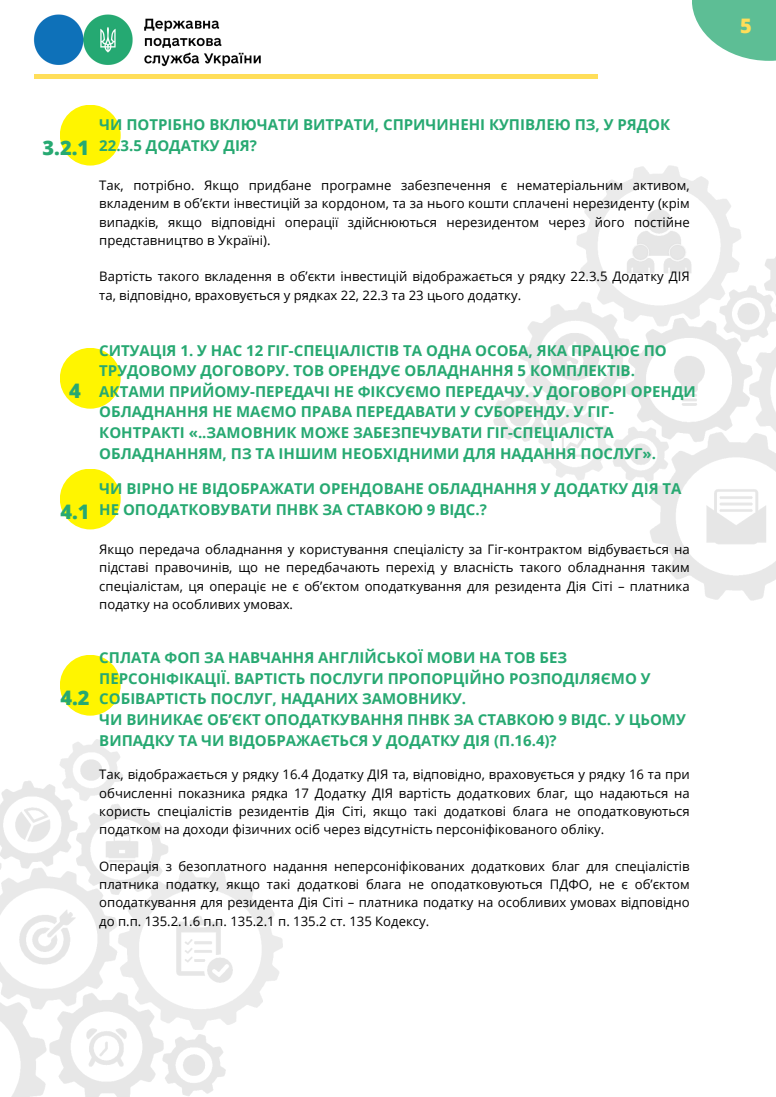
<style>
.page{position:relative;width:776px;height:1097px;background:#fff}
.page>*{position:absolute;margin:0;border:0;box-sizing:border-box;transform-origin:0 0}
.t1{font:800 20px "Open Sans";color:#27a972}
.t2{font:800 20px "Open Sans";color:#ffde59}
.t3{font:700 15px/20.6px "Open Sans";color:#27a972}
.t4{font:13.12px/18.2px "Open Sans";color:#000;text-align:justify}
</style>
<div class="page">
<hr style="left:282px;top:75px;width:315px;height:4px;background:#ffde59">
<hr style="left:34px;top:75px;width:315px;height:4px;background:#ffde59">
<svg style="left:692px;top:0;width:84px;height:61px;fill:#5dbe95"></svg>
<img style="left:0;top:714px;width:282px;height:383px">
<img style="left:494px;top:166px;width:282px;height:434px">
<img style="left:34px;top:14px;width:227px;height:52px">
<div style="left:60px;top:105px;width:61px;height:61px;background:#fff500;border-radius:50%"></div>
<div style="left:60px;top:348px;width:61px;height:61px;background:#fff500;border-radius:50%"></div>
<div style="left:60px;top:469px;width:61px;height:60px;background:#fff500;border-radius:50%"></div>
<div style="left:60px;top:655px;width:61px;height:61px;background:#fff500;border-radius:50%"></div>
<h1 class="t1" style="left:43px;top:133px;width:48px">3.2.1</h1>
<p class="t3" style="left:99px;top:114px;width:572px">ЧИ ПОТРІБНО ВКЛЮЧАТИ ВИТРАТИ, СПРИЧИНЕНІ КУПІВЛЕЮ ПЗ, У РЯДОК<br>22.3.5 ДОДАТКУ ДІЯ?</p>
<p class="t4" style="left:99px;top:176px;width:592px">Так, потрібно. Якщо придбане програмне забезпечення є нематеріальним активом, вкладеним в об’єкти інвестицій за кордоном, та за нього кошти сплачені нерезиденту (крім випадків, якщо відповідні операції здійснюються нерезидентом через його постійне представництво в Україні).</p>
<p class="t4" style="left:99px;top:267px;width:592px">Вартість такого вкладення в об’єкти інвестицій відображається у рядку 22.3.5 Додатку ДІЯ та, відповідно, враховується у рядках 22, 22.3 та 23 цього додатку.</p>
<h1 class="t1" style="left:69px;top:376px;width:13px">4</h1>
<h1 class="t1" style="left:60px;top:497px;width:31px">4.1</h1>
<p class="t3" style="left:99px;top:339px;width:598px">СИТУАЦІЯ 1. У НАС 12 ГІГ-СПЕЦІАЛІСТІВ ТА ОДНА ОСОБА, ЯКА ПРАЦЮЄ ПО ТРУДОВОМУ ДОГОВОРУ. ТОВ ОРЕНДУЄ ОБЛАДНАННЯ 5 КОМПЛЕКТІВ.<br>АКТАМИ ПРИЙОМУ-ПЕРЕДАЧІ НЕ ФІКСУЄМО ПЕРЕДАЧУ. У ДОГОВОРІ ОРЕНДИ ОБЛАДНАННЯ НЕ МАЄМО ПРАВА ПЕРЕДАВАТИ У СУБОРЕНДУ. У ГІГ-КОНТРАКТІ «..ЗАМОВНИК МОЖЕ ЗАБЕЗПЕЧУВАТИ ГІГ-СПЕЦІАЛІСТА ОБЛАДНАННЯМ, ПЗ ТА ІНШИМ НЕОБХІДНИМИ ДЛЯ НАДАННЯ ПОСЛУГ».</p>
<p class="t3" style="left:99px;top:478px;width:584px">ЧИ ВІРНО НЕ ВІДОБРАЖАТИ ОРЕНДОВАНЕ ОБЛАДНАННЯ У ДОДАТКУ ДІЯ ТА<br>НЕ ОПОДАТКОВУВАТИ ПНВК ЗА СТАВКОЮ 9 ВІДС.?</p>
<p class="t4" style="left:99px;top:540px;width:592px">Якщо передача обладнання у користування спеціалісту за Гіг-контрактом відбувається на підставі правочинів, що не передбачають перехід у власність такого обладнання таким спеціалістам, ця операціє не є об’єктом оподаткування для резидента Дія Сіті – платника податку на особливих умовах.</p>
<h1 class="t1" style="left:60px;top:683px;width:31px">4.2</h1>
<p class="t3" style="left:99px;top:647px;width:588px">СПЛАТА ФОП ЗА НАВЧАННЯ АНГЛІЙСЬКОЇ МОВИ НА ТОВ БЕЗ ПЕРСОНІФІКАЦІЇ. ВАРТІСТЬ ПОСЛУГИ ПРОПОРЦІЙНО РОЗПОДІЛЯЄМО У СОБІВАРТІСТЬ ПОСЛУГ, НАДАНИХ ЗАМОВНИКУ.<br>ЧИ ВИНИКАЄ ОБ’ЄКТ ОПОДАТКУВАННЯ ПНВК ЗА СТАВКОЮ 9 ВІДС. У ЦЬОМУ ВИПАДКУ ТА ЧИ ВІДОБРАЖАЄТЬСЯ У ДОДАТКУ ДІЯ (П.16.4)?</p>
<p class="t4" style="left:99px;top:765px;width:592px">Так, відображається у рядку 16.4 Додатку ДІЯ та, відповідно, враховується у рядку 16 та при обчисленні показника рядка 17 Додатку ДІЯ вартість додаткових благ, що надаються на користь спеціалістів резидентів Дія Сіті, якщо такі додаткові блага не оподатковуються податком на доходи фізичних осіб через відсутність персоніфікованого обліку.</p>
<p class="t4" style="left:99px;top:857px;width:592px">Операція з безоплатного надання неперсоніфікованих додаткових благ для спеціалістів платника податку, якщо такі додаткові блага не оподатковуються ПДФО, не є об’єктом оподаткування для резидента Дія Сіті – платника податку на особливих умовах відповідно до п.п. 135.2.1.6 п.п. 135.2.1 п. 135.2 ст. 135 Кодексу.</p>
<h1 class="t2" style="left:740px;top:12px;width:13px">5</h1>
</div>
